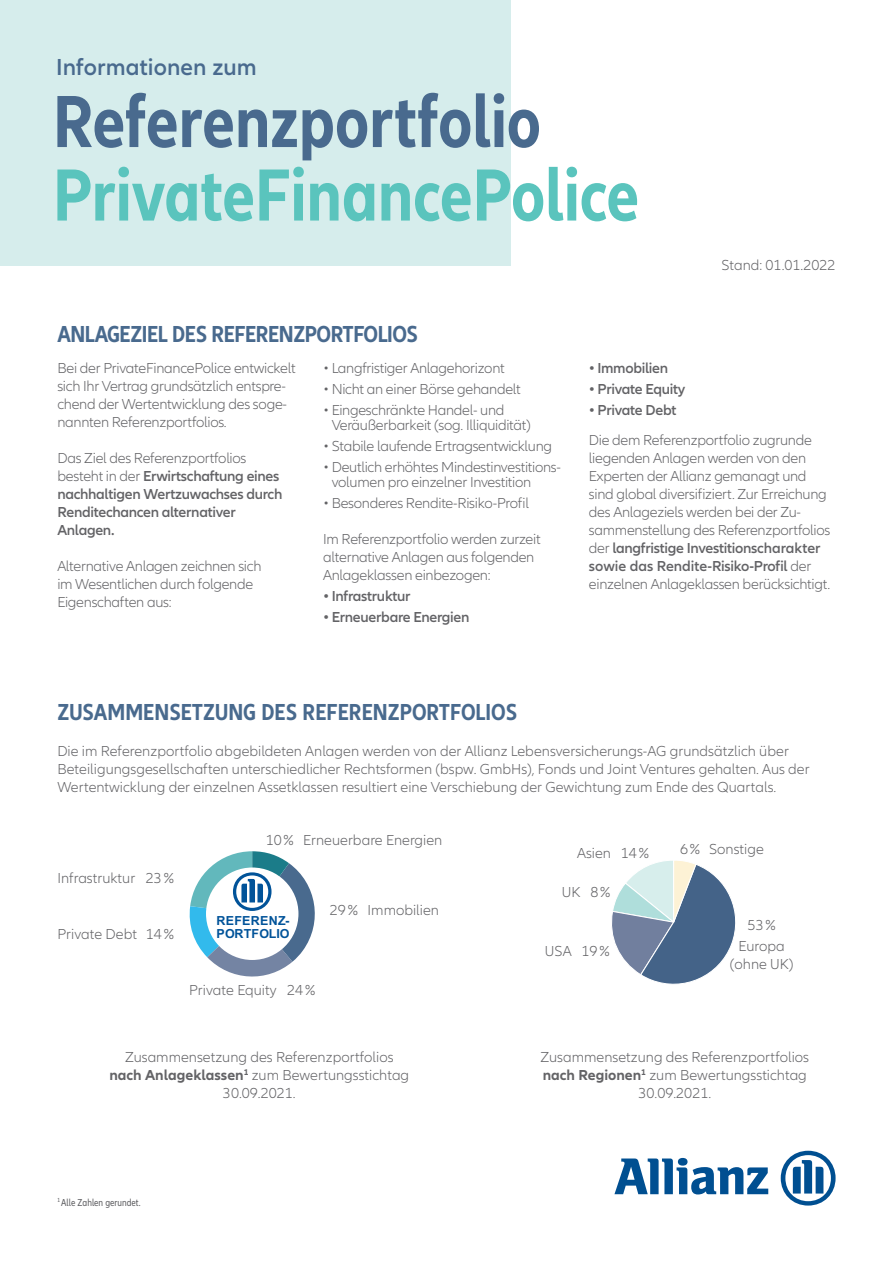
<style>
.page{position:relative;width:893px;height:1263px;background:#fff}
.page>*{position:absolute;margin:0;border:0;box-sizing:border-box;transform-origin:0 0}
.Headline_108pt{font:700 condensed 76.5px/73.5px "Allianz Neo";color:#5ac4bd}
.t1{font:700 condensed 24px "Allianz Neo";color:#496a8e}
.t2{font:700 condensed 24px "Allianz Neo";letter-spacing:-.02em;color:#496a8e}
.Title_Headline{font:600 24px "Allianz Neo";letter-spacing:.005em;color:#496a8e}
.t3{font:300 15px/18px "Allianz Neo";letter-spacing:-.02em;color:#636366}
.t4{font:300 15px/18px "Allianz Neo";color:#636366}
.t5{font:600 15px/18px "Allianz Neo";letter-spacing:-.02em;color:#636366}
.t6{font:700 12.45px/13.2px "Arial";letter-spacing:.02em;color:#015399}
.t7{font:condensed 10.5px "Allianz Neo";color:#636366}
.s1{color:#496a8e}
.s2{font-weight:300}
.s3{font-weight:600}
.s4{font-weight:700}
</style>
<div class="page">
<div style="left:0;top:0;width:510px;height:266px;background:#d6edec"></div>
<svg style="left:614px;top:1158px;width:154px;height:36px"></svg>
<svg style="left:781px;top:1151px;width:55px;height:54px"></svg>
<svg style="left:190px;top:851px;width:125px;height:125px"></svg>
<svg style="left:612px;top:860px;width:124px;height:125px"></svg>
<p class="Title_Headline" style="left:56px;top:54px;width:202px">Informationen zum</p>
<p class="Headline_108pt" style="left:53px;top:87px;width:587px"><span class="s1">Referenzportfolio<br></span>PrivateFinancePolice</p>
<p class="t2" style="left:57px;top:320px;width:362px">ANLAGEZIEL DES REFERENZPORTFOLIOS</p>
<p class="t4" style="left:721px;top:256px;width:116px">Stand: 01.01.2022</p>
<p class="t3" style="left:57px;top:360px;width:240px">Bei der PrivateFinancePolice entwickelt sich Ihr Vertrag grundsätzlich entspre&shy;chend der Wertentwicklung des soge&shy;nannten Referenzportfolios.</p>
<p class="t5" style="left:57px;top:450px;width:226px"><span class="s2">Das Ziel des Referenzportfolios besteht in der</span> Erwirtschaftung eines nachhaltigen Wertzuwachses durch<br>Renditechancen alternativer<br>Anlagen.</p>
<p class="t3" style="left:57px;top:558px;width:206px">Alternative Anlagen zeichnen sich im Wesentlichen durch folgende<br>Eigenschaften aus:</p>
<p class="t3" style="left:323px;top:360px;width:183px">• Langfristiger Anlagehorizont</p>
<p class="t3" style="left:323px;top:381px;width:199px">• Nicht an einer Börse gehandelt</p>
<p class="t3" style="left:332px;top:403px;width:201px;line-height:15px;text-indent:-9px">• Eingeschränkte Handel- und<br>Veräußerbarkeit (sog. Illiquidität)</p>
<p class="t3" style="left:323px;top:438px;width:230px">• Stabile laufende Ertragsentwicklung</p>
<p class="t3" style="left:332px;top:460px;width:231px;line-height:15px;text-indent:-9px">• Deutlich erhöhtes Mindestinvestitions&shy;volumen pro einzelner Investition</p>
<p class="t3" style="left:323px;top:495px;width:207px">• Besonderes Rendite-Risiko-Profil</p>
<p class="t3" style="left:323px;top:531px;width:219px">Im Referenzportfolio werden zurzeit alternative Anlagen aus folgenden<br>Anlageklassen einbezogen:</p>
<p class="t5" style="left:323px;top:588px;width:89px">• Infrastruktur</p>
<p class="t5" style="left:323px;top:609px;width:148px">• Erneuerbare Energien</p>
<p class="t5" style="left:589px;top:360px;width:81px">• Immobilien</p>
<p class="t5" style="left:589px;top:381px;width:98px">• Private Equity</p>
<p class="t5" style="left:589px;top:402px;width:89px">• Private Debt</p>
<p class="t3" style="left:589px;top:432px;width:243px">Die dem Referenzportfolio zugrunde liegenden Anlagen werden von den Experten der Allianz gemanagt und sind global diversifiziert. Zur Erreichung des Anlageziels werden bei der Zu&shy;sammenstellung des Referenzportfolios der <span class="s3">langfristige Investitionscharakter sowie das Rendite-Risiko-Profil</span> der einzelnen Anlageklassen berücksichtigt.</p>
<p class="t1" style="left:57px;top:698px;width:461px">ZUSAMMENSETZUNG DES REFERENZPORTFOLIOS</p>
<p class="t4" style="left:57px;top:742px;width:754px">Die im Referenzportfolio abgebildeten Anlagen werden von der Allianz Lebensversicherungs-AG grundsätzlich über<br>Beteiligungsgesellschaften unterschiedlicher Rechtsformen (bspw. GmbHs), Fonds und Joint Ventures gehalten. Aus der<br>Wertentwicklung der einzelnen Assetklassen resultiert eine Verschiebung der Gewichtung zum Ende des Quartals.</p>
<p class="t4" style="left:57px;top:869px;width:79px">Infrastruktur</p>
<p class="t3" style="left:146px;top:869px;width:30px">23%</p>
<p class="t4" style="left:57px;top:926px;width:81px">Private Debt</p>
<p class="t3" style="left:146px;top:926px;width:30px">14%</p>
<p class="t3" style="left:266px;top:831px;width:30px">10%</p>
<p class="t4" style="left:303px;top:831px;width:141px">Erneuerbare Energien</p>
<p class="t6" style="left:216px;top:914px;width:74px">REFERENZ-<br>PORTFOLIO</p>
<p class="t3" style="left:330px;top:902px;width:30px">29%</p>
<p class="t4" style="left:368px;top:902px;width:73px">Immobilien</p>
<p class="t4" style="left:189px;top:981px;width:89px">Private Equity</p>
<p class="t3" style="left:287px;top:981px;width:30px">24%</p>
<p class="t3" style="left:577px;top:845px;width:73px">Asien 14%</p>
<p class="t4" style="left:680px;top:840px;width:85px">6% Sonstige</p>
<p class="t3" style="left:562px;top:884px;width:50px">UK 8%</p>
<p class="t3" style="left:545px;top:943px;width:66px">USA 19%</p>
<p class="t3" style="left:748px;top:916px;width:30px">53%</p>
<p class="t4" style="left:730px;top:937px;width:65px;text-align:center">Europa (ohne UK)</p>
<p class="t4" style="left:109px;top:1048px;width:301px;text-align:center">Zusammensetzung des Referenzportfolios <span class="s4">nach Anlageklassen</span><sup>1</sup> zum Bewertungsstichtag<br>30.09.2021.</p>
<p class="t4" style="left:541px;top:1048px;width:270px">Zusammensetzung des Referenzportfolios <span class="s4">nach Regionen</span><sup>1</sup> zum Bewertungsstichtag</p>
<p class="t3" style="left:638px;top:1084px;width:74px">30.09.2021.</p>
<p class="t7" style="left:57px;top:1196px;width:85px"><sup>1</sup> Alle Zahlen gerundet.</p>
</div>
